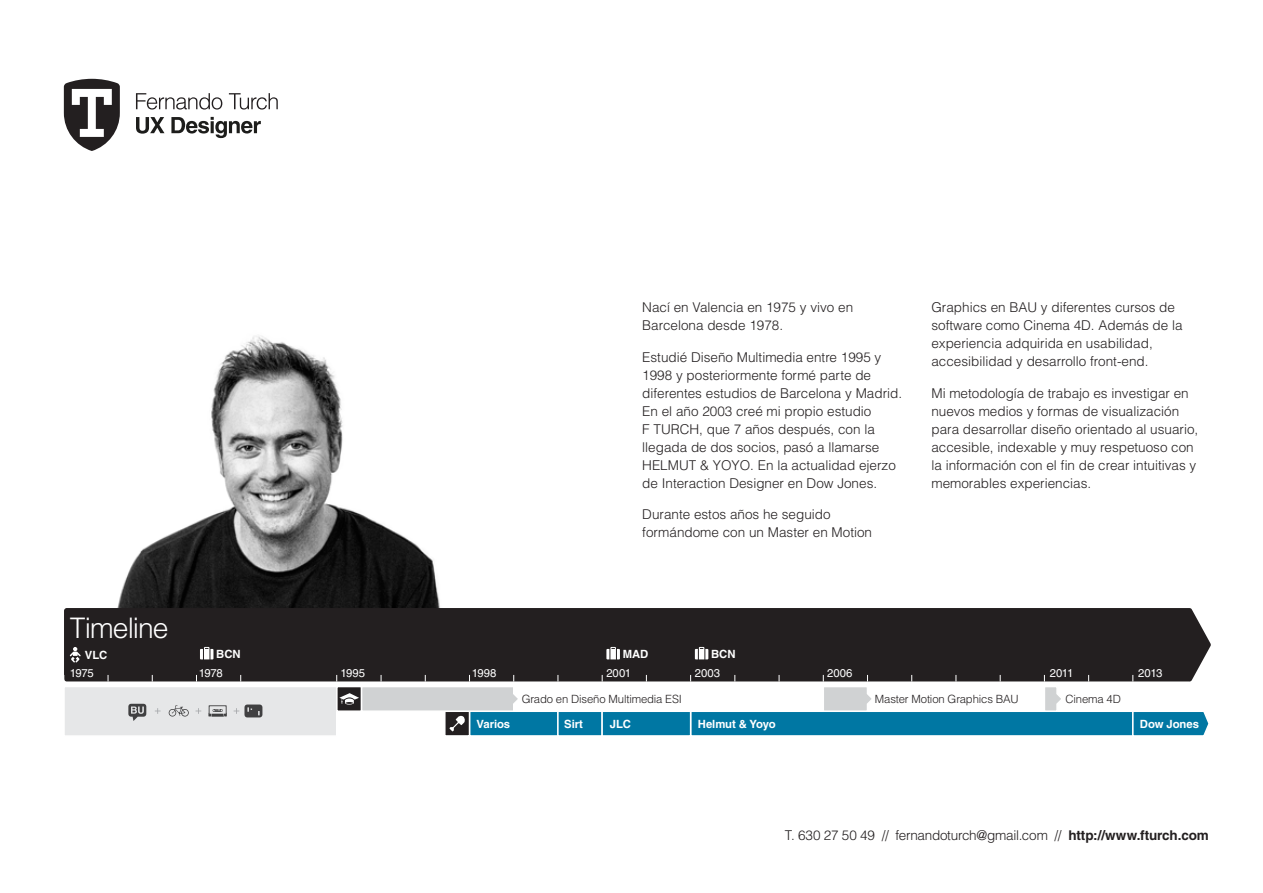
<style>
.page{position:relative;width:1263px;height:893px;background:#fff}
.page>*{position:absolute;margin:0;border:0;box-sizing:border-box;transform-origin:0 0}
.t1{font:300 28.35px "Helvetica LT Std";letter-spacing:-.035em;color:#fff}
.t2{font:300 13.5px/18px "Helvetica LT Std";color:#231f20}
.t3{font:300 13.5px "Helvetica LT Std";letter-spacing:-.02em;color:#231f20}
.t4{font:300 11.4px "Helvetica LT Std";letter-spacing:-.01em;color:#231f20}
.t5{font:700 11.4px "Helvetica LT Std";letter-spacing:-.005em;color:#fff}
.t6{font:11.4px "Helvetica LT Std";letter-spacing:-.01em;color:#fff}
.s1{font-weight:700}
</style>
<div class="page">
<img style="left:117px;top:336px;width:323px;height:272px">
<svg style="left:136px;top:93px;width:86px;height:17px"></svg>
<svg style="left:229px;top:93px;width:49px;height:17px"></svg>
<svg style="left:64px;top:79px;width:56px;height:72px"></svg>
<svg style="left:136px;top:117px;width:28px;height:17px"></svg>
<svg style="left:171px;top:117px;width:90px;height:21px"></svg>
<div style="left:690px;top:710px;width:443px;height:27px;background:#0077a3;border:2px solid #fff"></div>
<div style="left:469px;top:710px;width:90px;height:27px;background:#0077a3;border:2px solid #fff"></div>
<div style="left:63px;top:686px;width:274px;height:51px;background:#e6e7e8;border:2px solid #fff"></div>
<div style="left:444px;top:710px;width:26px;height:27px;background:#231f20;border:2px solid #fff"></div>
<div style="left:557px;top:710px;width:46px;height:27px;background:#0077a3;border:2px solid #fff"></div>
<div style="left:601px;top:710px;width:90px;height:27px;background:#0077a3;border:2px solid #fff"></div>
<div style="left:64px;top:608px;width:1147px;height:73px;background:#231f20"></div>
<svg style="left:822px;top:675px;width:53px;height:38px"></svg>
<svg style="left:1043px;top:675px;width:21px;height:38px"></svg>
<svg style="left:336px;top:675px;width:185px;height:57px"></svg>
<svg style="left:200px;top:647px;width:13px;height:12px"></svg>
<svg style="left:606px;top:647px;width:14px;height:12px"></svg>
<svg style="left:695px;top:647px;width:13px;height:12px"></svg>
<svg style="left:70px;top:647px;width:11px;height:15px"></svg>
<svg style="left:1131px;top:710px;width:78px;height:27px"></svg>
<svg style="left:155px;top:708px;width:6px;height:6px"></svg>
<svg style="left:196px;top:708px;width:5px;height:6px"></svg>
<svg style="left:128px;top:704px;width:18px;height:17px"></svg>
<svg style="left:169px;top:705px;width:20px;height:11px"></svg>
<svg style="left:208px;top:705px;width:19px;height:12px"></svg>
<svg style="left:234px;top:704px;width:28px;height:13px"></svg>
<p class="t2" style="left:642px;top:298px;width:212px">Nací en Valencia en 1975 y vivo en<br>Barcelona desde 1978.</p>
<p class="t2" style="left:642px;top:348px;width:261px">Estudié Diseño Multimedia entre 1995 y 1998 y posteriormente formé parte de diferentes estudios de Barcelona y Madrid.<br>En el año 2003 creé mi propio estudio<br>F TURCH, que 7 años después, con la llegada de dos socios, pasó a llamarse HELMUT &amp; YOYO. En la actualidad ejerzo de Interaction Designer en Dow Jones.</p>
<p class="t2" style="left:642px;top:505px;width:231px">Durante estos años he seguido formándome con un Master en Motion</p>
<p class="t2" style="left:931px;top:298px;width:253px">Graphics en BAU y diferentes cursos de software como Cinema 4D. Además de la experiencia adquirida en usabilidad, accesibilidad y desarrollo front-end.</p>
<p class="t2" style="left:931px;top:384px;width:268px">Mi metodología de trabajo es investigar en nuevos medios y formas de visualización para desarrollar diseño orientado al usuario, accesible, indexable y muy respetuoso con la información con el fin de crear intuitivas y memorables experiencias.</p>
<h1 class="t1" style="left:70px;top:611px;width:100px">Timeline</h1>
<p class="t6" style="left:70px;top:666px;width:26px">1975</p>
<p class="t6" style="left:199px;top:666px;width:26px">1978</p>
<p class="t6" style="left:340px;top:666px;width:26px">1995</p>
<p class="t6" style="left:472px;top:666px;width:26px">1998</p>
<p class="t6" style="left:606px;top:666px;width:26px">2001</p>
<p class="t6" style="left:695px;top:666px;width:27px">2003</p>
<p class="t6" style="left:827px;top:666px;width:27px">2006</p>
<p class="t6" style="left:1050px;top:666px;width:25px">2011</p>
<p class="t6" style="left:1138px;top:666px;width:26px">2013</p>
<p class="t4" style="left:522px;top:691px;width:162px">Grado en Diseño Multimedia ESI</p>
<p class="t4" style="left:875px;top:691px;width:145px">Master Motion Graphics BAU</p>
<p class="t5" style="left:476px;top:717px;width:35px">Varios</p>
<p class="t5" style="left:564px;top:717px;width:20px">Sirt</p>
<p class="t5" style="left:610px;top:717px;width:23px">JLC</p>
<p class="t5" style="left:85px;top:648px;width:24px">VLC</p>
<p class="t5" style="left:216px;top:647px;width:26px">BCN</p>
<p class="t5" style="left:623px;top:647px;width:27px">MAD</p>
<p class="t5" style="left:711px;top:647px;width:26px">BCN</p>
<p class="t4" style="left:1065px;top:691px;width:57px">Cinema 4D</p>
<p class="t5" style="left:698px;top:717px;width:80px">Helmut &amp; Yoyo</p>
<p class="t5" style="left:1140px;top:717px;width:61px">Dow Jones</p>
<p class="t3" style="left:785px;top:827px;width:425px">T. 630 27 50 49 // fernandoturch@gmail.com // <span class="s1">http://www.fturch.com</span></p>
</div>
